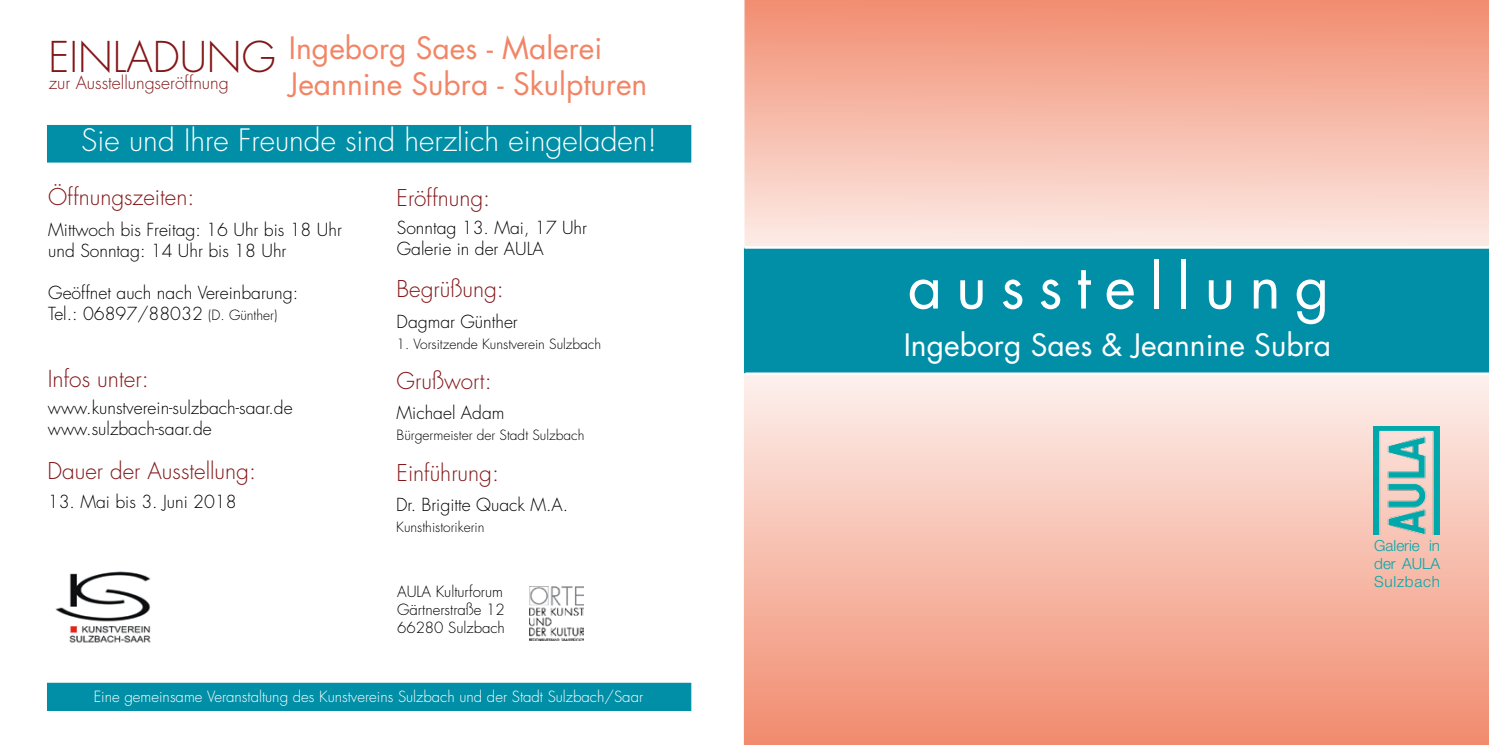
<style>
.page{position:relative;width:1489px;height:745px;background:#fff}
.page>*{position:absolute;margin:0;border:0;box-sizing:border-box;transform-origin:0 0}
.t1{font:60px "Futura Std";letter-spacing:.23em;color:#fff}
.t2{font:300 41.25px "Futura Std";color:#831618}
.t3{font:30px/36px "Futura Std";color:#f18566}
.t4{font:300 30px "Futura Std";color:#fff}
.t5{font:30px "Futura Std";color:#fff}
.t6{font:300 22.75px "Futura Std";color:#831618}
.t7{font:300 22.5px "Futura Std";color:#831618}
.t8{font:300 17.5px/21px "Futura Std";color:#000}
.t9{font:300 17.5px "Futura Std";color:#831618}
.t10{font:300 15.38px/18.4px "Helvetica Neue LT Std";color:#00a8ab;text-align:justify}
.t11{font:300 15px "Futura Std";color:#fff}
.t12{font:300 15px/18px "Futura Std";color:#000}
.t13{font:300 13.75px "Futura Std";color:#000}
.s1{font-size:13.75px}
</style>
<div class="page">
<svg style="left:743px;top:371px;width:745px;height:373px;background:#f6bdac"></svg>
<div style="left:47px;top:682px;width:644px;height:28px;background:#008fa7;border:1px solid #008fa7"></div>
<img style="left:55px;top:571px;width:96px;height:72px">
<div style="left:744px;top:249px;width:744px;height:124px;background:#008fa7"></div>
<svg style="left:744px;top:0;width:744px;height:249px;background:#f6bcab"></svg>
<img style="left:1373px;top:426px;width:66px;height:108px">
<div style="left:48px;top:125px;width:642px;height:37px;background:#008fa7"></div>
<hr style="left:744px;top:246px;width:744px;height:2px;background:#fff">
<hr style="left:745px;top:372px;width:743px;height:3px;background:#fff">
<img style="left:529px;top:586px;width:54px;height:54px">
<h2 class="t2" style="left:48px;top:32px;width:229px">EINLADUNG</h2>
<p class="t9" style="left:49px;top:72px;width:181px">zur Ausstellungseröffnung</p>
<h3 class="t3" style="left:289px;top:31px;width:360px">Ingeborg Saes - Malerei<br>Jeannine Subra - Skulpturen</h3>
<h3 class="t4" style="left:81px;top:122px;width:577px">Sie und Ihre Freunde sind herzlich eingeladen!</h3>
<p class="t7" style="left:48px;top:183px;width:148px">Öffnungszeiten:</p>
<p class="t8" style="left:48px;top:219px;width:295px">Mittwoch bis Freitag: 16 Uhr bis 18 Uhr und Sonntag: 14 Uhr bis 18 Uhr</p>
<p class="t8" style="left:48px;top:282px;width:251px">Geöffnet auch nach Vereinbarung:<br>Tel.: 06897/88032 <span class="s1">(D. Günther)</span></p>
<h3 class="t6" style="left:48px;top:364px;width:102px">Infos unter:</h3>
<p class="t8" style="left:48px;top:397px;width:246px">www.kunstverein-sulzbach-saar.de www.sulzbach-saar.de</p>
<p class="t7" style="left:48px;top:456px;width:210px">Dauer der Ausstellung:</p>
<p class="t7" style="left:396px;top:184px;width:95px">Eröffnung:</p>
<p class="t8" style="left:397px;top:217px;width:192px">Sonntag 13. Mai, 17 Uhr<br>Galerie in der AULA</p>
<p class="t7" style="left:396px;top:275px;width:109px">Begrüßung:</p>
<p class="t8" style="left:396px;top:311px;width:123px">Dagmar Günther</p>
<p class="t13" style="left:396px;top:335px;width:206px">1. Vorsitzende Kunstverein Sulzbach</p>
<p class="t7" style="left:396px;top:367px;width:97px">Grußwort:</p>
<p class="t8" style="left:396px;top:402px;width:109px">Michael Adam</p>
<p class="t13" style="left:396px;top:426px;width:189px">Bürgermeister der Stadt Sulzbach</p>
<p class="t7" style="left:396px;top:458px;width:104px">Einführung:</p>
<p class="t8" style="left:48px;top:491px;width:190px">13. Mai bis 3. Juni 2018</p>
<p class="t8" style="left:396px;top:494px;width:173px">Dr. Brigitte Quack M.A.</p>
<p class="t13" style="left:396px;top:518px;width:90px">Kunsthistorikerin</p>
<p class="t12" style="left:397px;top:582px;width:109px">AULA Kulturforum<br>Gärtnerstraße 12<br>66280 Sulzbach</p>
<p class="t11" style="left:94px;top:687px;width:551px">Eine gemeinsame Veranstaltung des Kunstvereins Sulzbach und der Stadt Sulzbach/Saar</p>
<h1 class="t1" style="left:907px;top:248px;width:423px">ausstellung</h1>
<h3 class="t5" style="left:903px;top:325px;width:429px">Ingeborg Saes &amp; Jeannine Subra</h3>
<p class="t10" style="left:1373px;top:535px;width:67px">Galerie in der AULA Sulzbach</p>
</div>
